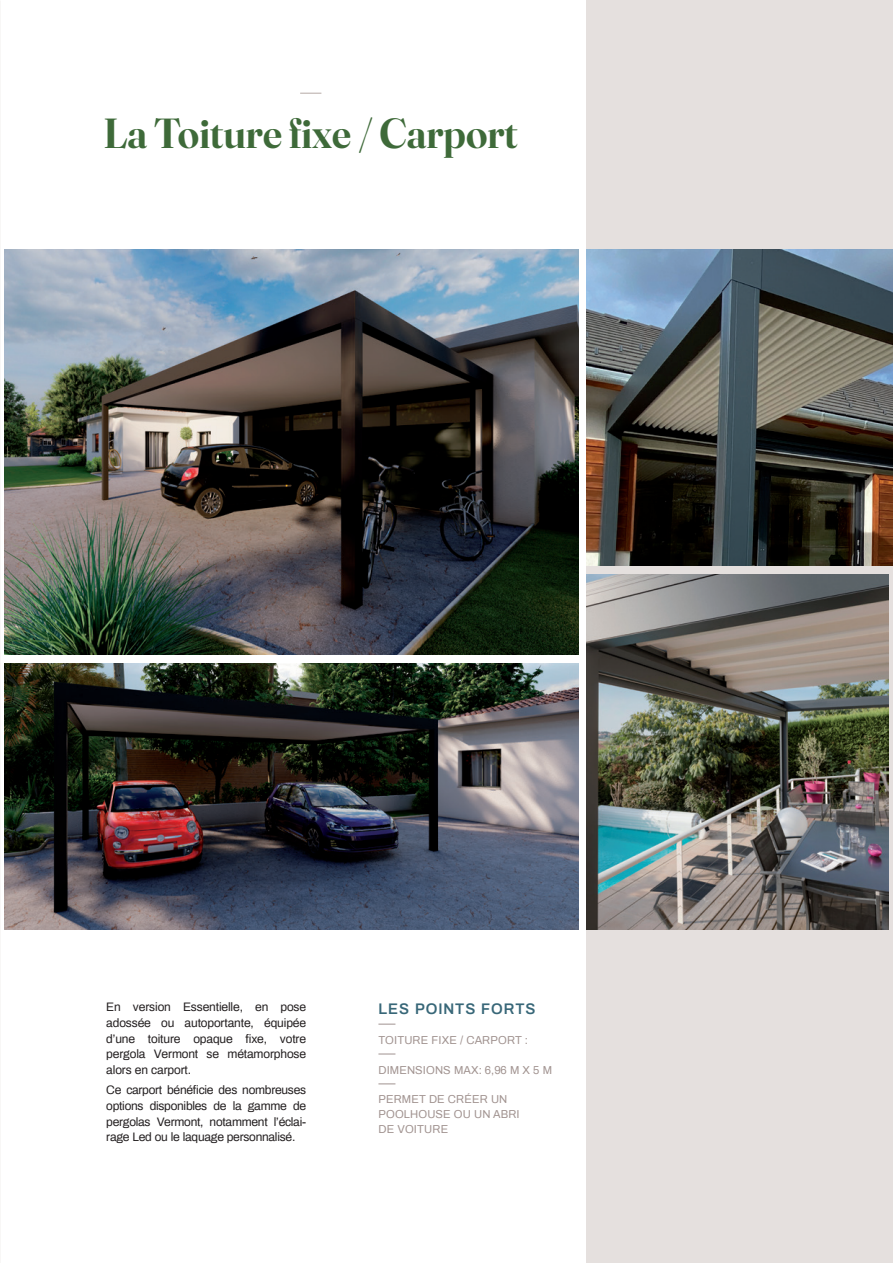
<style>
.page{position:relative;width:893px;height:1263px;background:#fff}
.page>*{position:absolute;margin:0;border:0;box-sizing:border-box;transform-origin:0 0}
.B-Petit_titre_Fraunces_28{font:900 42px "Fraunces 9 pt";color:#3e6a39}
.C-Titre_Photo{font:600 15px "Archivo";letter-spacing:.06em;color:#386778}
.C-texte_noir_justif{font:12px/15.8px "Archivo";letter-spacing:-.02em;color:#231f20;text-align:justify}
.D-Listing_2_colonnes{font:11.25px/15px "Archivo";letter-spacing:.01em;color:#a19390}
</style>
<div class="page">
<div style="left:587px;top:0;width:306px;height:1263px;background:#e5e0de"></div>
<img style="left:587px;top:249px;width:306px;height:317px">
<img style="left:4px;top:249px;width:574px;height:406px">
<img style="left:4px;top:663px;width:574px;height:266px">
<svg style="left:228px;top:763px;width:29px;height:1px"></svg>
<img style="left:587px;top:574px;width:302px;height:355px">
<svg style="left:378px;top:1024px;width:17px;height:1px"></svg>
<svg style="left:378px;top:1054px;width:17px;height:1px"></svg>
<svg style="left:378px;top:1083px;width:17px;height:1px"></svg>
<svg style="left:300px;top:93px;width:21px;height:1px"></svg>
<p class="B-Petit_titre_Fraunces_28" style="left:103px;top:100px;width:416px">La Toiture fixe / Carport</p>
<p class="C-texte_noir_justif" style="left:106px;top:998px;width:201px">En version Essentielle, en pose adossée ou autoportante, équipée d’une toiture opaque fixe, votre pergola Vermont se métamorphose alors en carport.</p>
<p class="C-texte_noir_justif" style="left:106px;top:1081px;width:201px">Ce carport bénéficie des nombreuses options disponibles de la gamme de pergolas Vermont, notamment l’éclai&shy;rage Led ou le laquage personnalisé.</p>
<p class="C-Titre_Photo" style="left:379px;top:997px;width:159px">LES POINTS FORTS</p>
<p class="D-Listing_2_colonnes" style="left:378px;top:1031px;width:151px">TOITURE FIXE / CARPORT :</p>
<p class="D-Listing_2_colonnes" style="left:378px;top:1061px;width:175px">DIMENSIONS MAX: 6,96 M X 5 M</p>
<p class="D-Listing_2_colonnes" style="left:378px;top:1091px;width:143px">PERMET DE CRÉER UN<br>POOLHOUSE OU UN ABRI<br>DE VOITURE</p>
</div>
